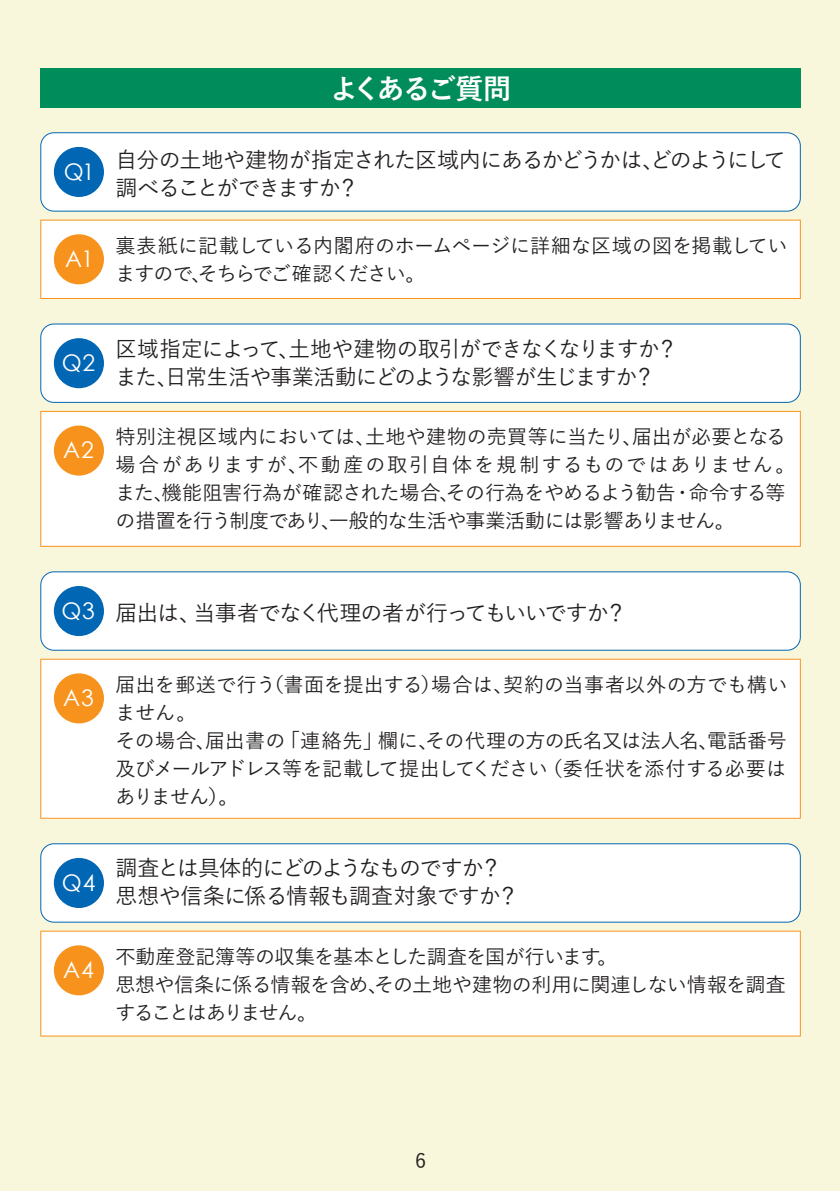
<style>
.page{position:relative;width:840px;height:1191px;background:#fff}
.page>*{position:absolute;margin:0;border:0;box-sizing:border-box;transform-origin:0 0}
.t1{font:700 28px "Yu Go";letter-spacing:-.085em;color:#fff}
.t2{font:23px "Century Gothic";letter-spacing:.035em;color:#fff}
.t3{font:500 22px/28px "Yu Go";letter-spacing:-.045em;color:#231f20}
.t4{font:500 20px/28px "Yu Go";letter-spacing:-.02em;color:#231f20}
.t5{font:500 20px "Yu Go";letter-spacing:.005em;color:#231f20}
</style>
<div class="page">
<div style="left:0;top:0;width:839px;height:1191px;background:#f9f7db"></div>
<div style="left:40px;top:132px;width:760px;height:80px;background:#fff"></div>
<div style="left:54px;top:147px;width:50px;height:50px;background:#0166b3;border-radius:25px"></div>
<div style="left:40px;top:220px;width:760px;height:79px;background:#fff"></div>
<div style="left:54px;top:234px;width:50px;height:50px;background:#f7931d;border-radius:25px"></div>
<div style="left:40px;top:323px;width:760px;height:80px;background:#fff"></div>
<div style="left:54px;top:338px;width:50px;height:50px;background:#0166b3;border-radius:25px"></div>
<div style="left:40px;top:411px;width:760px;height:136px;background:#fff"></div>
<div style="left:54px;top:425px;width:50px;height:50px;background:#f7931d;border-radius:25px"></div>
<div style="left:40px;top:843px;width:760px;height:79px;background:#fff"></div>
<div style="left:54px;top:858px;width:50px;height:50px;background:#0166b3;border-radius:25px"></div>
<div style="left:40px;top:930px;width:760px;height:106px;background:#fff"></div>
<div style="left:54px;top:945px;width:50px;height:50px;background:#f7931d;border-radius:25px"></div>
<div style="left:40px;top:571px;width:760px;height:79px;background:#fff"></div>
<div style="left:54px;top:586px;width:50px;height:50px;background:#0166b3;border-radius:25px"></div>
<div style="left:40px;top:658px;width:760px;height:160px;background:#fff"></div>
<div style="left:54px;top:673px;width:50px;height:50px;background:#f7931d;border-radius:25px"></div>
<div style="left:40px;top:68px;width:760px;height:40px;background:#008c5b"></div>
<p class="t2" style="left:64px;top:157px;width:33px">Q1</p>
<p class="t2" style="left:65px;top:244px;width:30px">A1</p>
<h1 class="t1" style="left:330px;top:73px;width:182px">よくあるご質問</h1>
<p class="t3" style="left:115px;top:143px;width:671px">自分の土地や建物が指定された区域内にあるかどうかは､どのようにして調べることができますか？</p>
<p class="t4" style="left:115px;top:229px;width:673px">裏表紙に記載している内閣府のホームページに詳細な区域の図を掲載していますので､そちらでご確認ください。</p>
<p class="t2" style="left:62px;top:348px;width:35px">Q2</p>
<p class="t2" style="left:63px;top:436px;width:32px">A2</p>
<p class="t3" style="left:115px;top:332px;width:563px">区域指定によって､土地や建物の取引ができなくなりますか？また､日常生活や事業活動にどのような影響が生じますか？</p>
<p class="t4" style="left:115px;top:420px;width:671px;text-align:justify">特別注視区域内においては､土地や建物の売買等に当たり､届出が必要となる場合がありますが､不動産の取引自体を規制するものではありません｡また､機能阻害行為が確認された場合､その行為をやめるよう勧告・命令する等の措置を行う制度であり､一般的な生活や事業活動には影響ありません｡　　　</p>
<p class="t2" style="left:61px;top:596px;width:35px">Q3</p>
<p class="t2" style="left:63px;top:683px;width:32px">A3</p>
<p class="t3" style="left:115px;top:596px;width:512px">届出は、当事者でなく代理の者が行ってもいいですか？</p>
<p class="t5" style="left:115px;top:666px;width:673px">届出を郵送で行う（書面を提出する）場合は､契約の当事者以外の方でも構い</p>
<p class="t4" style="left:115px;top:724px;width:672px">その場合､届出書の「連絡先」欄に､その代理の方の氏名又は法人名、電話番号及びメールアドレス等を記載して提出してください（委任状を添付する必要は</p>
<p class="t2" style="left:62px;top:868px;width:35px">Q4</p>
<p class="t2" style="left:63px;top:955px;width:32px">A4</p>
<p class="t3" style="left:115px;top:851px;width:405px">調査とは具体的にどのようなものですか？思想や信条に係る情報も調査対象ですか？</p>
<p class="t4" style="left:115px;top:940px;width:671px">不動産登記簿等の収集を基本とした調査を国が行います｡<br>思想や信条に係る情報を含め､その土地や建物の利用に関連しない情報を調査することはありません。</p>
<p class="t4" style="left:415px;top:1144px;width:13px">6</p>
</div>
